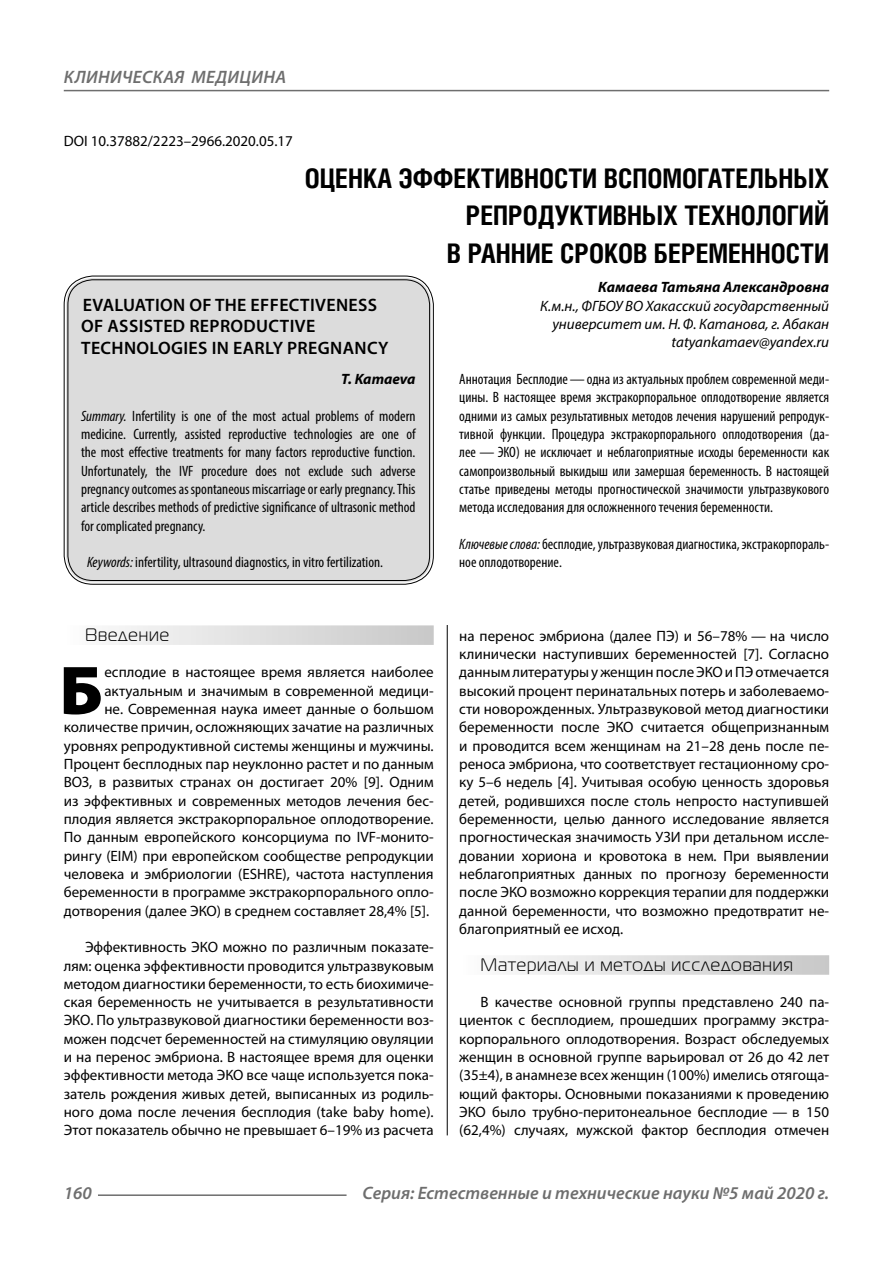
<style>
.page{position:relative;width:893px;height:1263px;background:#fff}
.page>*{position:absolute;margin:0;border:0;box-sizing:border-box;transform-origin:0 0}
.Bukvica{font:900 69.3px "Myriad Pro";color:#000}
.Header{font:700 27px/37.5px "Helios Cond C";color:#000;text-align:right}
.Header-eng{font:600 18px/21.6px "Myriad Pro";letter-spacing:.02em;color:#000}
.t1{font:italic 600 18px "Myriad Pro";color:#6e6e6e}
.Subheader{font:18px "Magistral C";letter-spacing:.05em;color:#000}
.Normal{font:15px/18.3px "Myriad Pro";color:#000;text-align:justify}
.Bukvica-2{font:15px/18.3px "Myriad Pro";color:#000;text-align:right}
.Annotation-rus{font:condensed 15px/18.3px "Myriad Pro";color:#000;text-align:justify}
.Annotation-eng{font:condensed 15px/18.3px "Myriad Pro";color:#000;text-align:justify}
.Author-doc{font:italic 15px/18.3px "Myriad Pro";color:#000;text-align:right}
.DOI{font:15px "Myriad Pro";color:#000}
.Author{font:italic 700 15px "Myriad Pro";color:#000}
.Author-email{font:italic 15px "Myriad Pro";color:#000}
.Author-eng{font:italic 700 15px "Myriad Pro";letter-spacing:-.005em;color:#000}
.s1{font-style:italic}
</style>
<div class="page">
<hr style="left:447px;top:604px;width:1px;height:531px;background:#000">
<div style="left:43px;top:604px;width:786px;height:21px;background:#fff"></div>
<div style="left:64px;top:625px;width:370px;height:20px;background:linear-gradient(to right,#fcfcfc,#c8c8c8)"></div>
<div style="left:459px;top:955px;width:370px;height:20px;background:linear-gradient(to right,#fcfcfc,#c8c8c8)"></div>
<div style="left:66px;top:278px;width:365px;height:304px;background:#dcdcdc;border-radius:27px"></div>
<div style="left:64px;top:276px;width:370px;height:309px;border:1px solid #000;border-radius:29px"></div>
<div style="left:68px;top:279px;width:362px;height:302px;border:1px solid #000;border-radius:25px"></div>
<hr style="left:98px;top:1194px;width:249px;height:2px;background:#6e6e6e">
<hr style="left:64px;top:90px;width:765px;height:1px;background:#6e6e6e">
<p class="t1" style="left:64px;top:66px;width:23px">Клиническая</p>
<p class="t1" style="left:191px;top:66px;width:13px">меди</p>
<p class="t1" style="left:240px;top:66px;width:25px">цина</p>
<p class="DOI" style="left:64px;top:132px;width:231px">DOI 10.37882/2223–2966.2020.05.17</p>
<p class="Header" style="left:305px;top:159px;width:526px">ОЦЕНКА ЭФФЕКТИВНОСТИ ВСПОМОГАТЕЛЬНЫХ<br>РЕПРОДУКТИВНЫХ ТЕХНОЛОГИЙ<br>В РАННИЕ СРОКОВ БЕРЕМЕННОСТИ</p>
<p class="Author" style="left:598px;top:278px;width:232px">Камаева Татьяна Александровна</p>
<p class="Author-doc" style="left:540px;top:296px;width:290px">К.м.н., ФГБОУ ВО Хакасский государственный университет им. Н.Ф. Катанова, г. Абакан</p>
<p class="Author-email" style="left:671px;top:333px;width:159px">tatyankamaev@yandex.ru</p>
<p class="Annotation-rus" style="left:459px;top:370px;width:371px">Аннотация Бесплодие—одна из актуальных проблем современной меди&shy;цины. В настоящее время экстракорпоральное оплодотворение является одними из самых результативных методов лечения нарушений репродук&shy;тивной функции. Процедура экстракорпорального оплодотворения (да&shy;лее — ЭКО) не исключает и неблагоприятные исходы беременности как самопроизвольный выкидыш или замершая беременность. В настоящей статье приведены методы прогностической значимости ультразвукового метода исследования для осложненного течения беременности.</p>
<p class="Annotation-rus" style="left:459px;top:535px;width:371px"><span class="s1">Ключевые слова:</span> бесплодие, ультразвуковая диагностика, экстракорпораль&shy;ное оплодотворение.</p>
<p class="Header-eng" style="left:81px;top:293px;width:309px">EVALUATION OF THE EFFECTIVENESS<br>OF ASSISTED REPRODUCTIVE<br>TECHNOLOGIES IN EARLY PREGNANCY</p>
<p class="Author-eng" style="left:341px;top:369px;width:76px">T. Kamaeva</p>
<p class="Annotation-eng" style="left:81px;top:406px;width:336px"><span class="s1">Summary.</span> Infertility is one of the most actual problems of modern medicine. Currently, assisted reproductive technologies are one of the most effective treatments for many factors reproductive function.<br>Unfortunately, the IVF procedure does not exclude such adverse pregnancy outcomes as spontaneous miscarriage or early pregnancy. This article describes methods of predictive significance of ultrasonic method for complicated pregnancy.</p>
<p class="Annotation-eng" style="left:87px;top:553px;width:298px"><span class="s1">Keywords:</span> infertility, ultrasound diagnostics, in vitro fertilization.</p>
<p class="Subheader" style="left:85px;top:625px;width:86px">Введение</p>
<p class="Bukvica" style="left:59px;top:644px;width:45px">Б</p>
<p class="Bukvica-2" style="left:64px;top:663px;width:371px">есплодие в настоящее время является наиболее актуальным и значимым в современной медици-<br>не. Современная наука имеет данные о большом количестве причин, осложняющих зачатие на различных уровнях репродуктивной системы женщины и мужчины.<br>Процент бесплодных пар неуклонно растет и по данным ВОЗ, в развитых странах он достигает 20% [9]. Одним из эффективных и современных методов лечения бес&shy;плодия является экстракорпоральное оплодотворение.<br>По данным европейского консорциума по IVF-монито&shy;рингу (EIM) при европейском сообществе репродукции человека и эмбриологии (ESHRE), частота наступления беременности в программе экстракорпорального опло&shy;дотворения (далее ЭКО) в среднем составляет 28,4% [5].</p>
<p class="Normal" style="left:64px;top:938px;width:371px;text-indent:21px">Эффективность ЭКО можно по различным показате&shy;лям: оценка эффективности проводится ультразвуковым методом диагностики беременности, то есть биохимиче&shy;ская беременность не учитывается в результативности ЭКО. По ультразвуковой диагностики беременности воз&shy;можен подсчет беременностей на стимуляцию овуляции и на перенос эмбриона. В настоящее время для оценки эффективности метода ЭКО все чаще используется пока&shy;затель рождения живых детей, выписанных из родиль&shy;ного дома после лечения бесплодия (take baby home).<br>Этот показатель обычно не превышает 6–19% из расчета</p>
<p class="Normal" style="left:459px;top:626px;width:371px">на перенос эмбриона (далее ПЭ) и 56–78% — на число клинически наступивших беременностей [7]. Согласно данным литературы у женщин после ЭКО и ПЭ отмечается высокий процент перинатальных потерь и заболеваемо&shy;сти новорожденных. Ультразвуковой метод диагностики беременности после ЭКО считается общепризнанным и проводится всем женщинам на 21–28 день после пе&shy;реноса эмбриона, что соответствует гестационному сро&shy;ку 5–6 недель [4]. Учитывая особую ценность здоровья детей, родившихся после столь непросто наступившей беременности, целью данного исследование является прогностическая значимость УЗИ при детальном иссле&shy;довании хориона и кровотока в нем. При выявлении неблагоприятных данных по прогнозу беременности после ЭКО возможно коррекция терапии для поддержки данной беременности, что возможно предотвратит не&shy;благоприятный ее исход.</p>
<p class="Subheader" style="left:480px;top:955px;width:314px">Материалы и методы исследования</p>
<p class="Normal" style="left:459px;top:993px;width:371px;text-indent:21px">В качестве основной группы представлено 240 па&shy;циенток с бесплодием, прошедших программу экстра&shy;корпорального оплодотворения. Возраст обследуемых женщин в основной группе варьировал от 26 до 42 лет (35±4), в анамнезе всех женщин (100%) имелись отягоща&shy;ющий факторы. Основными показаниями к проведению ЭКО было трубно-перитонеальное бесплодие — в 150 (62,4%) случаях, мужской фактор бесплодия отмечен</p>
<p class="t1" style="left:64px;top:1182px;width:30px">160</p>
<p class="t1" style="left:363px;top:1182px;width:468px">Серия: Естественные и технические науки №5 май 2020 г.</p>
</div>
